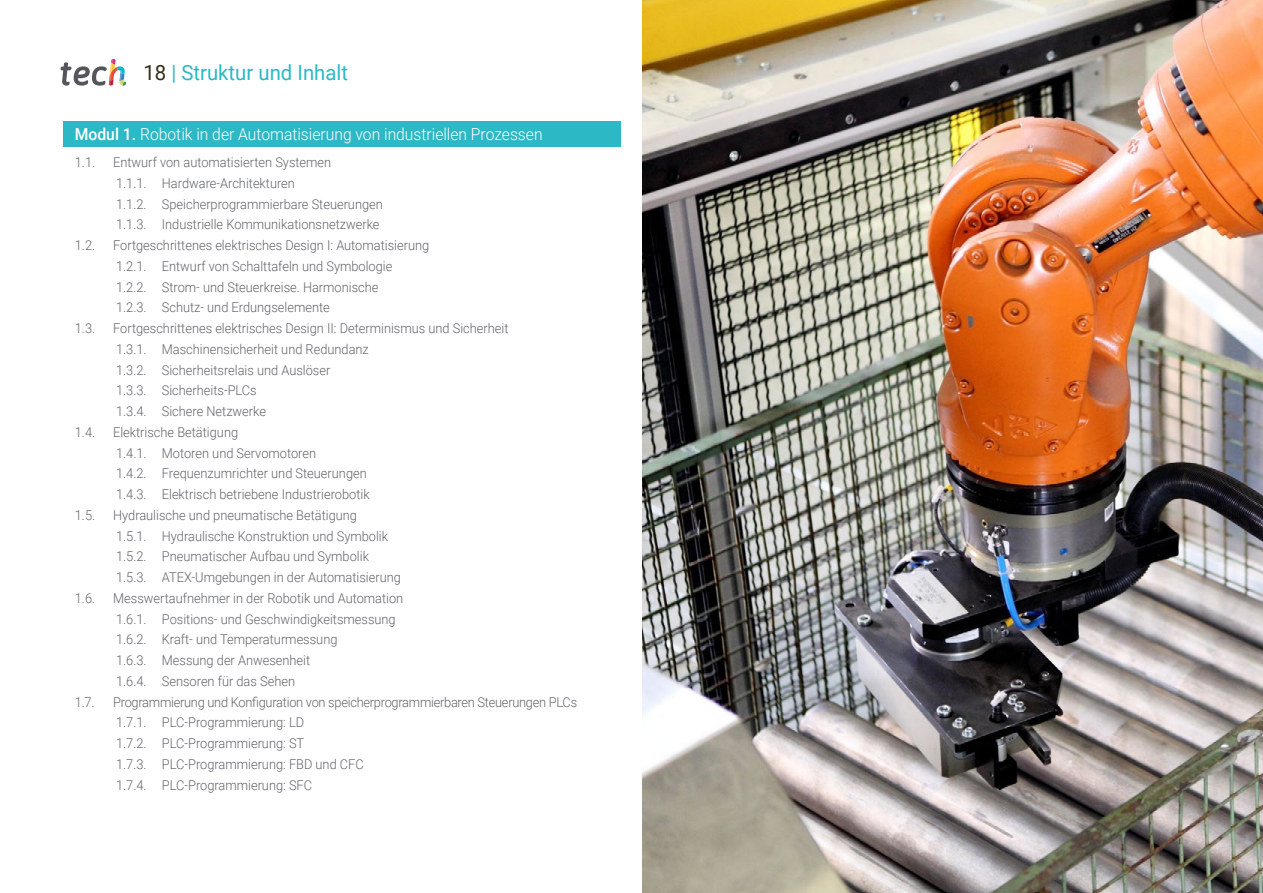
<style>
.page{position:relative;width:1263px;height:893px;background:#fff}
.page>*{position:absolute;margin:0;border:0;box-sizing:border-box;transform-origin:0 0}
.t1{font:21px "Roboto";color:#2db8c5}
.t2{font:300 16.5px "Roboto";color:#fff;scale:.95 1}
.t3{font:300 13.5px/20.7px "Roboto";color:#61646a;scale:.95 1}
.t4{font:300 13.5px/20.7px "Roboto";letter-spacing:-.02em;color:#61646a;scale:.95 1}
.s1{color:#312e20}
.s2{font-weight:500}
</style>
<div class="page">
<svg style="left:61px;top:59px;width:65px;height:27px"></svg>
<div style="left:64px;top:121px;width:557px;height:25px;background:#2db8c5"></div>
<img style="left:642px;top:0;width:621px;height:893px">
<h1 class="t1" style="left:144px;top:57px;width:206px"><span class="s1">18</span> | Struktur und Inhalt</h1>
<p class="t2" style="left:75px;top:123px;width:494px"><span class="s2">Modul 1.</span> Robotik in der Automatisierung von industriellen Prozessen</p>
<p class="t3" style="left:75px;top:151px;width:23px">1.1.</p>
<p class="t3" style="left:113px;top:151px;width:285px">Entwurf von automatisierten Systemen<br>1.1.1. Hardware-Architekturen<br>1.1.2. Speicherprogrammierbare Steuerungen 1.1.3. Industrielle Kommunikationsnetzwerke</p>
<p class="t3" style="left:75px;top:234px;width:23px">1.2.</p>
<p class="t3" style="left:113px;top:234px;width:334px">Fortgeschrittenes elektrisches Design I: Automatisierung 1.2.1. Entwurf von Schalttafeln und Symbologie<br>1.2.2. Strom- und Steuerkreise. Harmonische<br>1.2.3. Schutz- und Erdungselemente</p>
<p class="t3" style="left:75px;top:317px;width:23px">1.3.</p>
<p class="t3" style="left:113px;top:317px;width:418px">Fortgeschrittenes elektrisches Design II: Determinismus und Sicherheit 1.3.1. Maschinensicherheit und Redundanz<br>1.3.2. Sicherheitsrelais und Auslöser<br>1.3.3. Sicherheits-PLCs<br>1.3.4. Sichere Netzwerke</p>
<p class="t3" style="left:75px;top:421px;width:23px">1.4.</p>
<p class="t3" style="left:113px;top:421px;width:272px">Elektrische Betätigung<br>1.4.1. Motoren und Servomotoren<br>1.4.2. Frequenzumrichter und Steuerungen 1.4.3. Elektrisch betriebene Industrierobotik</p>
<p class="t3" style="left:75px;top:504px;width:23px">1.5.</p>
<p class="t3" style="left:113px;top:504px;width:305px">Hydraulische und pneumatische Betätigung<br>1.5.1. Hydraulische Konstruktion und Symbolik 1.5.2. Pneumatischer Aufbau und Symbolik<br>1.5.3. ATEX-Umgebungen in der Automatisierung</p>
<p class="t3" style="left:75px;top:587px;width:23px">1.6.</p>
<p class="t3" style="left:113px;top:587px;width:307px">Messwertaufnehmer in der Robotik und Automation 1.6.1. Positions- und Geschwindigkeitsmessung 1.6.2. Kraft- und Temperaturmessung<br>1.6.3. Messung der Anwesenheit<br>1.6.4. Sensoren für das Sehen</p>
<p class="t3" style="left:75px;top:691px;width:22px">1.7.</p>
<p class="t4" style="left:113px;top:691px;width:490px">Programmierung und Konfiguration von speicherprogrammierbaren Steuerungen PLCs 1.7.1. PLC-Programmierung: LD<br>1.7.2. PLC-Programmierung: ST<br>1.7.3. PLC-Programmierung: FBD und CFC<br>1.7.4. PLC-Programmierung: SFC</p>
</div>
